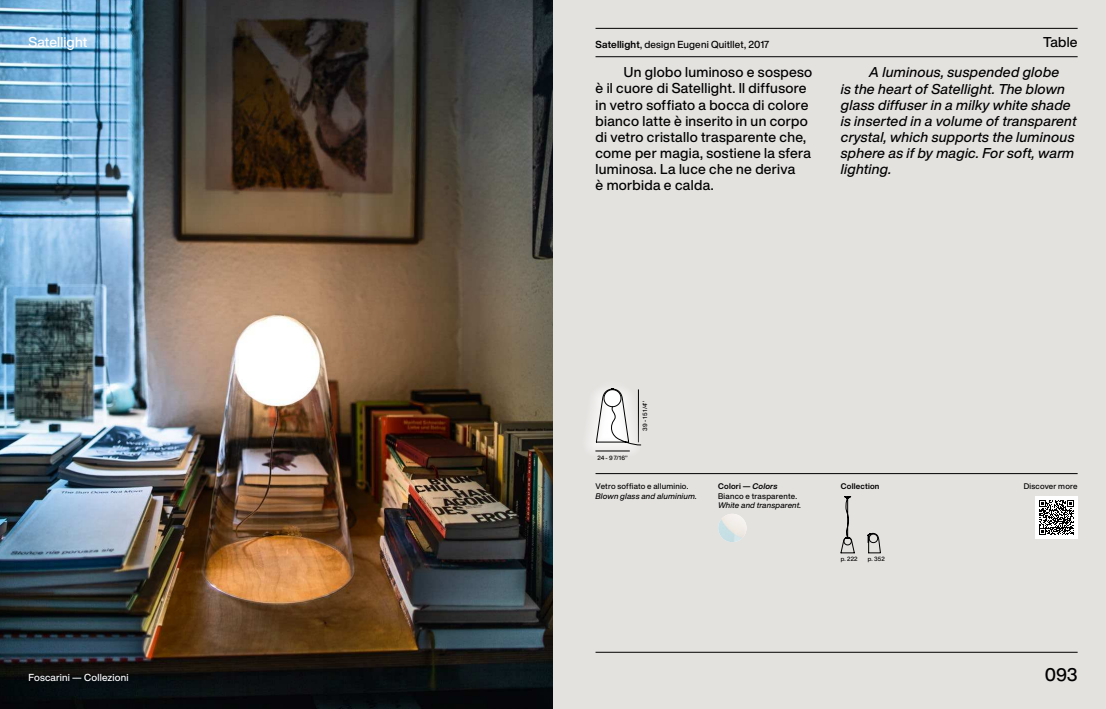
<style>
.page{position:relative;width:1106px;height:709px;background:#fff}
.page>*{position:absolute;margin:0;border:0;box-sizing:border-box;transform-origin:0 0}
.t1{font:500 18px "Helvetica Now Display";color:#000}
.t2{font:500 14px/16px "Helvetica Now Display";letter-spacing:.02em;color:#000}
.t3{font:italic 500 14px/16px "Helvetica Now Display";letter-spacing:.02em;color:#000}
.t4{font:500 14px "Helvetica Now Display";letter-spacing:.01em;color:#fff}
.t5{font:500 10px "Helvetica Now Display";letter-spacing:.02em;color:#000}
.t6{font:500 10px "Helvetica Now Display";letter-spacing:.02em;color:#fff}
.t7{font:500 8px/9.5px "Helvetica Now Display";letter-spacing:.025em;color:#000}
.t8{font:italic 500 8px "Helvetica Now Display";letter-spacing:.025em;color:#000}
.t9{font:700 8px "Helvetica Now Display";letter-spacing:.025em;color:#000}
.t10{font:500 6px "Helvetica Now Display";letter-spacing:.025em;color:#000}
.s1{font-weight:700}
.s2{font-weight:700;font-style:italic}
</style>
<div class="page">
<img style="left:0;top:0;width:553px;height:709px">
<div style="left:553px;top:0;width:553px;height:709px;background:#e4e2df"></div>
<hr style="left:595px;top:28px;width:482px;height:1px;background:#000">
<hr style="left:595px;top:56px;width:482px;height:1px;background:#000">
<hr style="left:595px;top:473px;width:482px;height:1px;background:#000">
<hr style="left:595px;top:652px;width:482px;height:1px;background:#000">
<img style="left:718px;top:514px;width:28px;height:28px;border-radius:14px">
<div style="left:581px;top:385px;width:62px;height:73px;background:linear-gradient(to right,#eeecea,#e8e6e4)"></div>
<div style="left:592px;top:378px;width:40px;height:40px;background:#e5e3e1"></div>
<svg style="left:596px;top:388px;width:45px;height:57px"></svg>
<hr style="left:595px;top:451px;width:35px;height:1px;background:#000">
<svg style="left:840px;top:496px;width:15px;height:58px"></svg>
<svg style="left:867px;top:532px;width:14px;height:22px"></svg>
<svg style="left:28px;top:28px;width:60px;height:29px;background:#73abd0"></svg>
<svg style="left:1035px;top:496px;width:43px;height:43px;background:#a2a2a2"></svg>
<p class="t4" style="left:28px;top:32px;width:60px">Satellight</p>
<p class="t6" style="left:28px;top:670px;width:102px">Foscarini — Collezioni</p>
<p class="t2" style="left:1043px;top:34px;width:36px">Table</p>
<p class="t5" style="left:595px;top:37px;width:175px"><span class="s1">Satellight</span>, design Eugeni Quitllet, 2017</p>
<p class="t2" style="left:595px;top:64px;width:218px;text-indent:28px">Un globo luminoso e sospeso è il cuore di Satellight. Il diffusore in vetro soffiato a bocca di colore bianco latte è inserito in un corpo di vetro cristallo trasparente che, come per magia, sostiene la sfera luminosa. La luce che ne deriva<br>è morbida e calda.</p>
<p class="t3" style="left:840px;top:64px;width:237px;text-indent:28px">A luminous, suspended globe<br>is the heart of Satellight. The blown glass diffuser in a milky white shade is inserted in a volume of transparent crystal, which supports the luminous sphere as if by magic. For soft, warm lighting.</p>
<p class="t10" style="left:597px;top:453px;width:32px">24 - 9 7/16’’</p>
<p class="t10" style="left:641px;top:430px;width:31px;rotate:-90deg">39 - 15 1/4’’</p>
<p class="t7" style="left:595px;top:481px;width:94px">Vetro soffiato e alluminio.</p>
<p class="t9" style="left:840px;top:481px;width:40px">Collection</p>
<p class="t8" style="left:595px;top:490px;width:103px">Blown glass and aluminium.</p>
<p class="t7" style="left:718px;top:481px;width:80px"><span class="s1">Colori —</span> <span class="s2">Colors<br></span>Bianco e trasparente.</p>
<p class="t8" style="left:718px;top:500px;width:85px">White and transparent.</p>
<p class="t10" style="left:840px;top:555px;width:18px">p. 222</p>
<p class="t10" style="left:867px;top:555px;width:19px">p. 352</p>
<p class="t7" style="left:1023px;top:481px;width:55px">Discover more</p>
<p class="t1" style="left:1044px;top:661px;width:34px">093</p>
</div>
